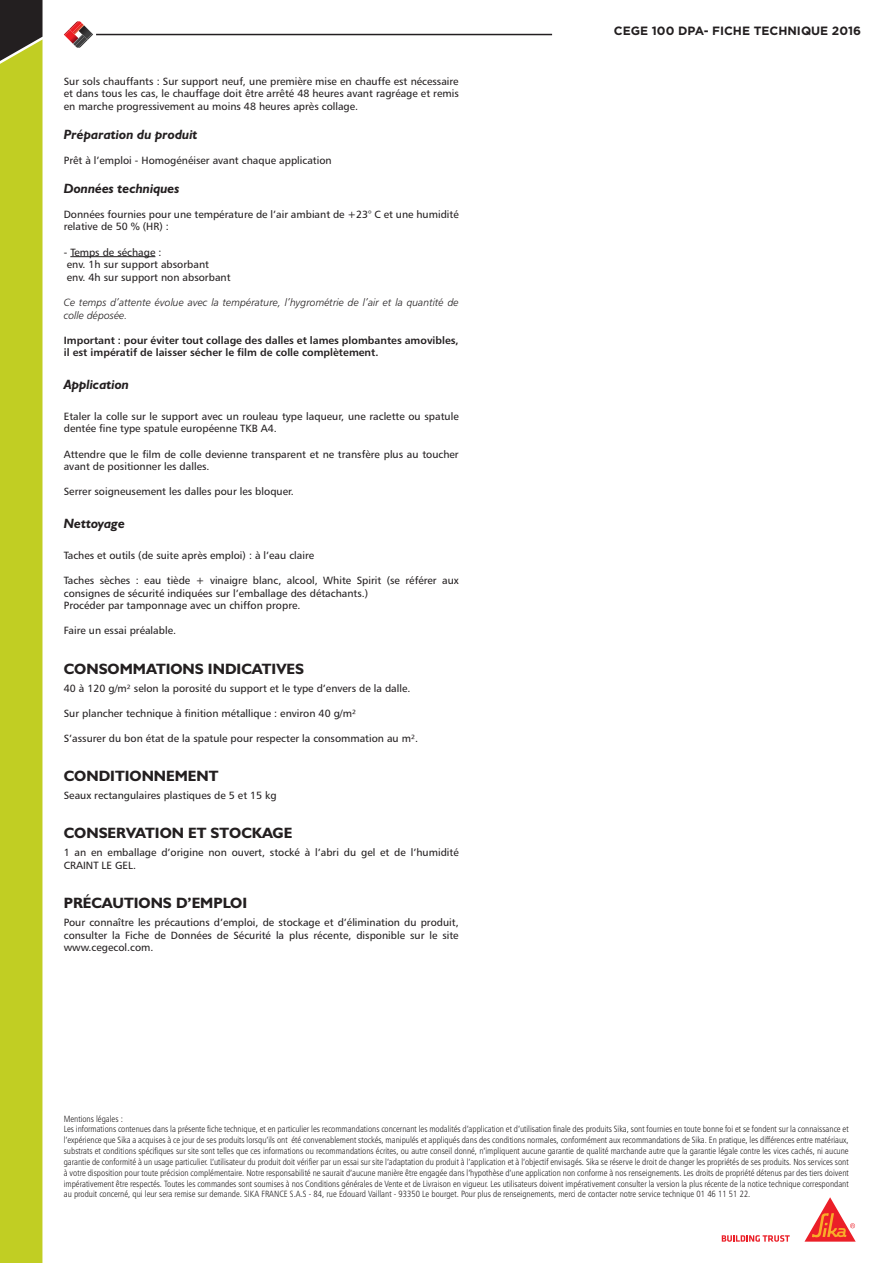
<style>
.page{position:relative;width:893px;height:1263px;background:#fff}
.page>*{position:absolute;margin:0;border:0;box-sizing:border-box;transform-origin:0 0}
.t1{font:700 15px "Humanist 521 BT";color:#231f20}
.t2{font:italic 700 13.5px "Humanist 521 BT";color:#231f20}
.t3{font:700 12px "Gotham HTF";color:#231f20}
.t4{font:10.5px/12.6px "Humanist 777 BT Roman B";color:#231f20}
.t5{font:10.5px/12.6px "Humanist 777 BT Bold B";color:#231f20}
.t6{font:10.5px/12.6px "Humanist 777 BT Light Italic B";color:#231f20}
.t7{font:9px/10.8px "Humanist 777 BT Light Condensed B";color:#231f20}
</style>
<div class="page">
<div style="left:0;top:0;width:43px;height:39px;background:#231f20"></div>
<div style="left:0;top:39px;width:43px;height:1224px;background:#c1ce23"></div>
<svg style="left:722px;top:1235px;width:68px;height:7px"></svg>
<svg style="left:805px;top:1197px;width:51px;height:44px"></svg>
<hr style="left:96px;top:34px;width:456px;height:1px;background:#231f20">
<svg style="left:64px;top:21px;width:29px;height:27px"></svg>
<hr style="left:70px;top:256px;width:85px;height:1px;background:#231f20">
<p class="t4" style="left:64px;top:74px;width:396px;text-align:justify">Sur sols chauffants : Sur support neuf, une première mise en chauffe est nécessaire et dans tous les cas, le chauffage doit être arrêté 48 heures avant ragréage et remis en marche progressivement au moins 48 heures après collage.</p>
<h2 class="t2" style="left:64px;top:126px;width:135px">Préparation du produit</h2>
<p class="t4" style="left:64px;top:154px;width:269px">Prêt à l’emploi - Homogénéiser avant chaque application</p>
<h2 class="t2" style="left:64px;top:180px;width:117px">Données techniques</h2>
<p class="t4" style="left:64px;top:208px;width:396px">Données fournies pour une température de l’air ambiant de +23° C et une humidité relative de 50 % (HR) :</p>
<p class="t4" style="left:64px;top:245px;width:168px">- Temps de séchage :<br>env. 1h sur support absorbant<br>env. 4h sur support non absorbant</p>
<p class="t6" style="left:64px;top:296px;width:396px">Ce temps d’attente évolue avec la température, l’hygrométrie de l’air et la quantité de colle déposée.</p>
<p class="t5" style="left:64px;top:334px;width:396px">Important : pour éviter tout collage des dalles et lames plombantes amovibles, il est impératif de laisser sécher le film de colle complètement.</p>
<h2 class="t2" style="left:64px;top:376px;width:67px">Application</h2>
<p class="t4" style="left:64px;top:410px;width:396px">Etaler la colle sur le support avec un rouleau type laqueur, une raclette ou spatule dentée fine type spatule européenne TKB A4.</p>
<p class="t4" style="left:64px;top:447px;width:396px">Attendre que le film de colle devienne transparent et ne transfère plus au toucher avant de positionner les dalles.</p>
<p class="t4" style="left:64px;top:485px;width:232px">Serrer soigneusement les dalles pour les bloquer.</p>
<h2 class="t2" style="left:64px;top:515px;width:63px">Nettoyage</h2>
<p class="t4" style="left:64px;top:549px;width:252px">Taches et outils (de suite après emploi) : à l’eau claire</p>
<p class="t4" style="left:64px;top:574px;width:396px">Taches sèches : eau tiède + vinaigre blanc, alcool, White Spirit (se référer aux consignes de sécurité indiquées sur l’emballage des détachants.)<br>Procéder par tamponnage avec un chiffon propre.</p>
<p class="t4" style="left:64px;top:624px;width:114px">Faire un essai préalable.</p>
<h1 class="t1" style="left:64px;top:659px;width:242px">CONSOMMATIONS INDICATIVES</h1>
<p class="t4" style="left:64px;top:681px;width:348px">40 à 120 g/m² selon la porosité du support et le type d’envers de la dalle.</p>
<p class="t4" style="left:64px;top:707px;width:294px">Sur plancher technique à finition métallique : environ 40 g/m²</p>
<p class="t4" style="left:64px;top:732px;width:356px">S’assurer du bon état de la spatule pour respecter la consommation au m².</p>
<h1 class="t1" style="left:64px;top:767px;width:156px">CONDITIONNEMENT</h1>
<p class="t4" style="left:64px;top:789px;width:214px">Seaux rectangulaires plastiques de 5 et 15 kg</p>
<h1 class="t1" style="left:64px;top:824px;width:230px">CONSERVATION ET STOCKAGE</h1>
<p class="t4" style="left:64px;top:846px;width:396px">1 an en emballage d’origine non ouvert, stocké à l’abri du gel et de l’humidité<br>CRAINT LE GEL.</p>
<h1 class="t1" style="left:64px;top:893px;width:185px">PRÉCAUTIONS D’EMPLOI</h1>
<p class="t4" style="left:64px;top:916px;width:396px;text-align:justify">Pour connaître les précautions d’emploi, de stockage et d’élimination du produit, consulter la Fiche de Données de Sécurité la plus récente, disponible sur le site www.cegecol.com.</p>
<h3 class="t3" style="left:614px;top:24px;width:249px">CEGE 100 DPA- FICHE TECHNIQUE 2016</h3>
<p class="t7" style="left:64px;top:1113px;width:786px">Mentions légales :<br>Les informations contenues dans la présente fiche technique, et en particulier les recommandations concernant les modalités d’application et d’utilisation finale des produits Sika, sont fournies en toute bonne foi et se fondent sur la connaissance et l’expérience que Sika a acquises à ce jour de ses produits lorsqu’ils ont été convenablement stockés, manipulés et appliqués dans des conditions normales, conformément aux recommandations de Sika. En pratique, les différences entre matériaux, substrats et conditions spécifiques sur site sont telles que ces informations ou recommandations écrites, ou autre conseil donné, n’impliquent aucune garantie de qualité marchande autre que la garantie légale contre les vices cachés, ni aucune garantie de conformité à un usage particulier. L’utilisateur du produit doit vérifier par un essai sur site l’adaptation du produit à l’application et à l’objectif envisagés. Sika se réserve le droit de changer les propriétés de ses produits. Nos services sont à votre disposition pour toute précision complémentaire. Notre responsabilité ne saurait d’aucune manière être engagée dans l’hypothèse d’une application non conforme à nos renseignements. Les droits de propriété détenus par des tiers doivent impérativement être respectés. Toutes les commandes sont soumises à nos Conditions générales de Vente et de Livraison en vigueur. Les utilisateurs doivent impérativement consulter la version la plus récente de la notice technique correspondant au produit concerné, qui leur sera remise sur demande. SIKA FRANCE S.A.S - 84, rue Edouard Vaillant - 93350 Le bourget. Pour plus de renseignements, merci de contacter notre service technique 01 46 11 51 22.</p>
</div>
